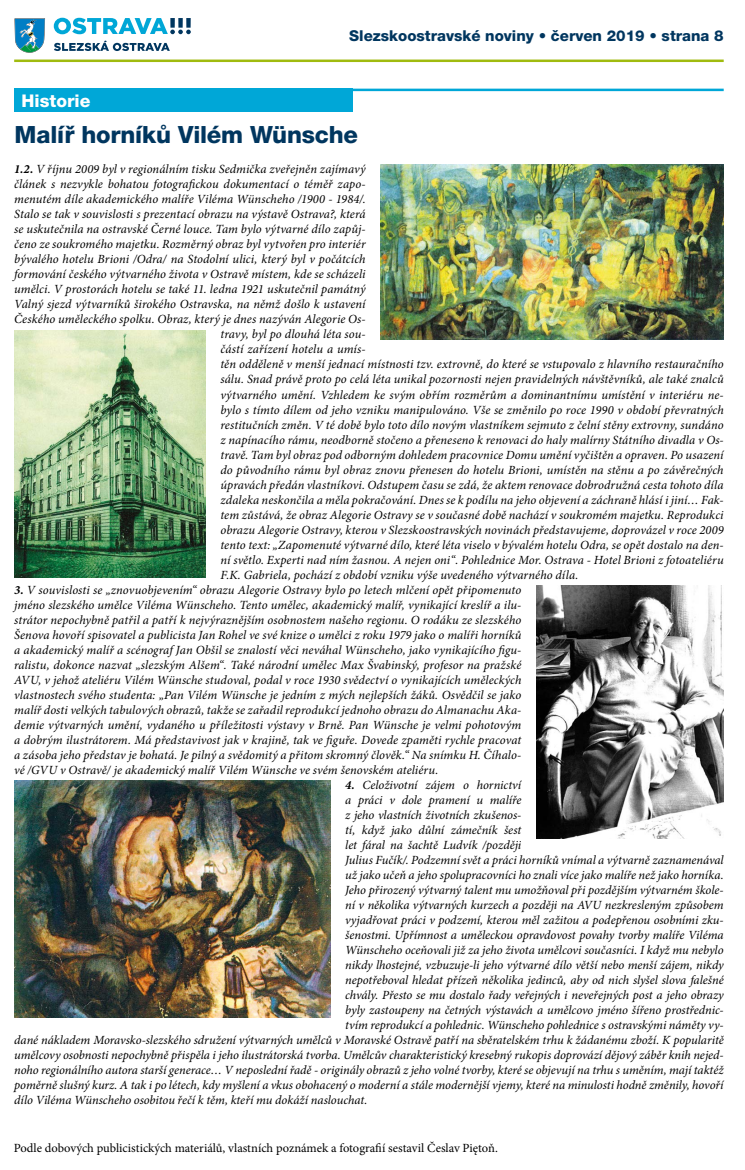
<style>
.page{position:relative;width:745px;height:1170px;background:#fff}
.page>*{position:absolute;margin:0;border:0;box-sizing:border-box;transform-origin:0 0}
.t1{font:800 23.75px "Helvetica Neue LT Pro";letter-spacing:-.01em;color:#00365f}
.t2{font:800 17.5px "Helvetica Neue LT Pro";color:#fff}
.t3{font:800 15px "Helvetica Neue LT Pro";color:#00365f}
.t4{font:italic 12.5px/15px "Minion Pro";color:#000;text-align:justify}
.t5{font:12.5px "Minion Pro";letter-spacing:-.005em;color:#000}
.s1{font-weight:700}
</style>
<div class="page">
<svg style="left:14px;top:18px;width:31px;height:35px"></svg>
<svg style="left:54px;top:18px;width:137px;height:16px"></svg>
<svg style="left:54px;top:40px;width:116px;height:11px"></svg>
<hr style="left:14px;top:60px;width:709px;height:2px;background:#a0bb0f">
<hr style="left:14px;top:89px;width:709px;height:2px;background:#00a7d7">
<div style="left:14px;top:89px;width:338px;height:23px;background:#00a7d7"></div>
<img style="left:380px;top:164px;width:343px;height:175px">
<img style="left:14px;top:330px;width:191px;height:248px">
<img style="left:536px;top:585px;width:187px;height:253px">
<img style="left:14px;top:780px;width:316px;height:237px">
<h2 class="t2" style="left:22px;top:90px;width:70px">Historie</h2>
<p class="t3" style="left:349px;top:27px;width:376px">Slezskoostravské noviny • červen 2019 • strana 8</p>
<h1 class="t1" style="left:15px;top:120px;width:345px">Malíř horníků Vilém Wünsche</h1>
<p class="t4" style="left:14px;top:162px;width:353px"><span class="s1">1.2.</span> V říjnu 2009 byl v regionálním tisku Sedmička zveřejněn zajímavý</p>
<p class="t4" style="left:14px;top:177px;width:352px">článek s nezvykle bohatou fotografickou dokumentací o téměř zapo-</p>
<p class="t4" style="left:14px;top:192px;width:352px">menutém díle akademického malíře Viléma Wünscheho /1900 - 1984/.</p>
<p class="t4" style="left:14px;top:207px;width:352px">Stalo se tak v souvislosti s prezentací obrazu na výstavě Ostrava?, která</p>
<p class="t4" style="left:14px;top:222px;width:352px">se uskutečnila na ostravské Černé louce. Tam bylo výtvarné dílo zapůj-</p>
<p class="t4" style="left:14px;top:237px;width:352px">čeno ze soukromého majetku. Rozměrný obraz byl vytvořen pro interiér</p>
<p class="t4" style="left:14px;top:252px;width:352px">bývalého hotelu Brioni /Odra/ na Stodolní ulici, který byl v počátcích</p>
<p class="t4" style="left:14px;top:267px;width:353px">formování českého výtvarného života v Ostravě místem, kde se scházeli</p>
<p class="t4" style="left:14px;top:282px;width:352px">umělci. V prostorách hotelu se také 11. ledna 1921 uskutečnil památný</p>
<p class="t4" style="left:14px;top:297px;width:353px">Valný sjezd výtvarníků širokého Ostravska, na němž došlo k ustavení</p>
<p class="t4" style="left:14px;top:312px;width:352px">Českého uměleckého spolku. Obraz, který je dnes nazýván Alegorie Os-</p>
<p class="t4" style="left:220px;top:327px;width:147px">travy, byl po dlouhá léta sou-</p>
<p class="t4" style="left:220px;top:342px;width:147px">částí zařízení hotelu a umís-</p>
<p class="t4" style="left:220px;top:357px;width:504px">těn odděleně v menší jednací místnosti tzv. extrovně, do které se vstupovalo z hlavního restauračního</p>
<p class="t4" style="left:220px;top:372px;width:504px">sálu. Snad právě proto po celá léta unikal pozornosti nejen pravidelných návštěvníků, ale také znalců</p>
<p class="t4" style="left:220px;top:387px;width:504px">výtvarného umění. Vzhledem ke svým obřím rozměrům a dominantnímu umístění v interiéru ne-</p>
<p class="t4" style="left:220px;top:402px;width:504px">bylo s tímto dílem od jeho vzniku manipulováno. Vše se změnilo po roce 1990 v období převratných</p>
<p class="t4" style="left:220px;top:417px;width:504px">restitučních změn. V té době bylo toto dílo novým vlastníkem sejmuto z čelní stěny extrovny, sundáno</p>
<p class="t4" style="left:220px;top:432px;width:504px">z napínacího rámu, neodborně stočeno a přeneseno k renovaci do haly malírny Státního divadla v Os-</p>
<p class="t4" style="left:220px;top:447px;width:504px">travě. Tam byl obraz pod odborným dohledem pracovnice Domu umění vyčištěn a opraven. Po usazení</p>
<p class="t4" style="left:220px;top:462px;width:504px">do původního rámu byl obraz znovu přenesen do hotelu Brioni, umístěn na stěnu a po závěrečných</p>
<p class="t4" style="left:220px;top:477px;width:504px">úpravách předán vlastníkovi. Odstupem času se zdá, že aktem renovace dobrodružná cesta tohoto díla</p>
<p class="t4" style="left:220px;top:492px;width:504px">zdaleka neskončila a měla pokračování. Dnes se k podílu na jeho objevení a záchraně hlásí i jiní… Fak-</p>
<p class="t4" style="left:220px;top:507px;width:504px">tem zůstává, že obraz Alegorie Ostravy se v současné době nachází v soukromém majetku. Reprodukci</p>
<p class="t4" style="left:220px;top:522px;width:504px">obrazu Alegorie Ostravy, kterou v Slezskoostravských novinách představujeme, doprovázel v roce 2009</p>
<p class="t4" style="left:220px;top:537px;width:504px">tento text: „Zapomenuté výtvarné dílo, které léta viselo v bývalém hotelu Odra, se opět dostalo na den-</p>
<p class="t4" style="left:220px;top:552px;width:504px">ní světlo. Experti nad ním žasnou. A nejen oni“. Pohlednice Mor. Ostrava - Hotel Brioni z fotoateliéru</p>
<p class="t4" style="left:220px;top:567px;width:359px">F.K. Gabriela, pochází z období vzniku výše uvedeného výtvarného díla.</p>
<p class="t4" style="left:14px;top:582px;width:508px"><span class="s1">3.</span> V souvislosti se „znovuobjevením“ obrazu Alegorie Ostravy bylo po letech mlčení opět připomenuto jméno slezského umělce Viléma Wünscheho. Tento umělec, akademický malíř, vynikající kreslíř a ilu&shy;strátor nepochybně patřil a patří k nejvýraznějším osobnostem našeho regionu. O rodáku ze slezského Šenova hovoří spisovatel a publicista Jan Rohel ve své knize o umělci z roku 1979 jako o malíři horníků a akademický malíř a scénograf Jan Obšil se znalostí věci neváhal Wünscheho, jako vynikajícího figu&shy;ralistu, dokonce nazvat „slezským Alšem“. Také národní umělec Max Švabinský, profesor na pražské AVU, v jehož ateliéru Vilém Wünsche studoval, podal v roce 1930 svědectví o vynikajících uměleckých vlastnostech svého studenta: „Pan Vilém Wünsche je jedním z mých nejlepších žáků. Osvědčil se jako malíř dosti velkých tabulových obrazů, takže se zařadil reprodukcí jednoho obrazu do Almanachu Aka&shy;demie výtvarných umění, vydaného u příležitosti výstavy v Brně. Pan Wünsche je velmi pohotovým a dobrým ilustrátorem. Má představivost jak v krajině, tak ve figuře. Dovede zpaměti rychle pracovat a zásoba jeho představ je bohatá. Je pilný a svědomitý a přitom skromný člověk.“ Na snímku H. Číhalo&shy;vé /GVU v Ostravě/ je akademický malíř Vilém Wünsche ve svém šenovském ateliéru.</p>
<p class="t4" style="left:345px;top:777px;width:177px"><span class="s1">4.</span> Celoživotní zájem o hornictví</p>
<p class="t4" style="left:345px;top:792px;width:177px">a práci v dole pramení u malíře</p>
<p class="t4" style="left:345px;top:807px;width:178px">z jeho vlastních životních zkušenos-</p>
<p class="t4" style="left:345px;top:822px;width:177px">tí, když jako důlní zámečník šest</p>
<p class="t4" style="left:345px;top:837px;width:177px">let fáral na šachtě Ludvík /později</p>
<p class="t4" style="left:345px;top:852px;width:380px">Julius Fučík/. Podzemní svět a práci horníků vnímal a výtvarně zaznamenával</p>
<p class="t4" style="left:345px;top:867px;width:379px">už jako učeň a jeho spolupracovníci ho znali více jako malíře než jako horníka.</p>
<p class="t4" style="left:345px;top:882px;width:380px">Jeho přirozený výtvarný talent mu umožňoval při pozdějším výtvarném škole-</p>
<p class="t4" style="left:345px;top:897px;width:380px">ní v několika výtvarných kurzech a později na AVU nezkresleným způsobem</p>
<p class="t4" style="left:345px;top:912px;width:380px">vyjadřovat práci v podzemí, kterou měl zažitou a podepřenou osobními zku-</p>
<p class="t4" style="left:345px;top:927px;width:380px">šenostmi. Upřímnost a uměleckou opravdovost povahy tvorby malíře Viléma</p>
<p class="t4" style="left:345px;top:942px;width:380px">Wünscheho oceňovali již za jeho života umělcovi současníci. I když mu nebylo</p>
<p class="t4" style="left:345px;top:957px;width:380px">nikdy lhostejné, vzbuzuje-li jeho výtvarné dílo větší nebo menší zájem, nikdy</p>
<p class="t4" style="left:345px;top:972px;width:380px">nepotřeboval hledat přízeň několika jedinců, aby od nich slyšel slova falešné</p>
<p class="t4" style="left:345px;top:987px;width:380px">chvály. Přesto se mu dostalo řady veřejných i neveřejných post a jeho obrazy</p>
<p class="t4" style="left:345px;top:1002px;width:380px">byly zastoupeny na četných výstavách a umělcovo jméno šířeno prostřednic-</p>
<p class="t4" style="left:345px;top:1017px;width:380px">tvím reprodukcí a pohlednic. Wünscheho pohlednice s ostravskými náměty vy-</p>
<p class="t4" style="left:14px;top:1032px;width:710px">dané nákladem Moravsko-slezského sdružení výtvarných umělců v Moravské Ostravě patří na sběratelském trhu k žádanému zboží. K popularitě</p>
<p class="t4" style="left:14px;top:1047px;width:710px">umělcovy osobnosti nepochybně přispěla i jeho ilustrátorská tvorba. Umělcův charakteristický kresebný rukopis doprovází dějový záběr knih nejed-</p>
<p class="t4" style="left:14px;top:1062px;width:710px">noho regionálního autora starší generace… V neposlední řadě - originály obrazů z jeho volné tvorby, které se objevují na trhu s uměním, mají taktéž</p>
<p class="t4" style="left:14px;top:1077px;width:710px">poměrně slušný kurz. A tak i po létech, kdy myšlení a vkus obohacený o moderní a stále modernější vjemy, které na minulosti hodně změnily, hovoří</p>
<p class="t4" style="left:14px;top:1092px;width:354px">dílo Viléma Wünscheho osobitou řečí k těm, kteří mu dokáží naslouchat.</p>
<p class="t5" style="left:14px;top:1139px;width:485px">Podle dobových publicistických materiálů, vlastních poznámek a fotografií sestavil Česlav Piętoň.</p>
</div>
